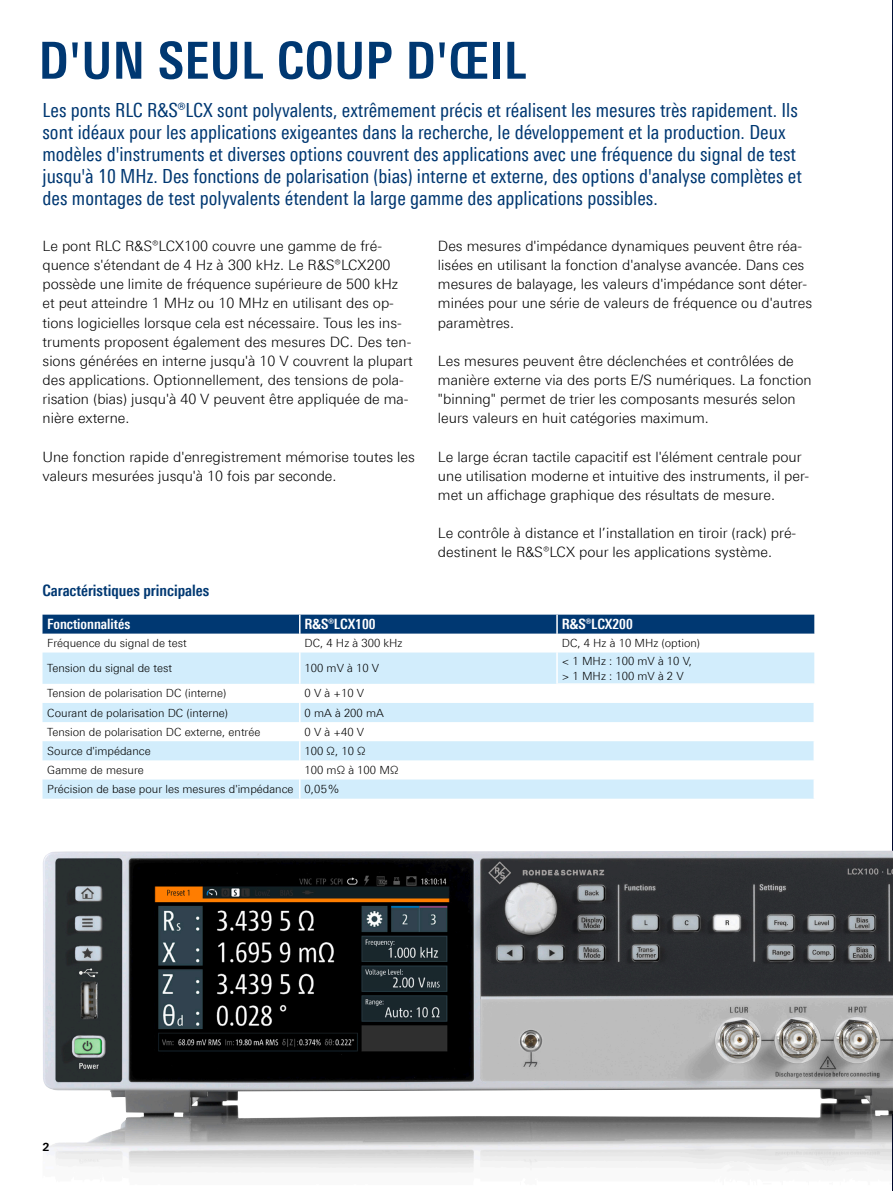
<style>
.page{position:relative;width:893px;height:1191px;background:#fff}
.page>*{position:absolute;margin:0;border:0;box-sizing:border-box;transform-origin:0 0}
.t1{font:700 51px "Linotype Univers 620 Cn";letter-spacing:.01em;color:#003872}
.t2{font:19.5px/22px "Linotype Univers 420 Cn";color:#003872}
.Grafik_Tabelle_Übers{font:700 15.75px "Linotype Univers 620 Cn";color:#003872}
.Haupttext{font:300 14.25px/19.2px "Linotype Univers 330";color:#000}
.Tabellenueberschrift{font:700 14.25px "Linotype Univers 620 Cn";color:#fff}
.Tabelletext{font:300 11.25px "Linotype Univers 330";color:#000}
.t3{font:700 11.25px "Linotype Univers 630";color:#000}
</style>
<div class="page">
<hr style="left:892px;top:0;width:1px;height:1191px;background:#00082d">
<img style="left:44px;top:1115px;width:849px;height:57px">
<img style="left:43px;top:850px;width:850px;height:265px">
<svg style="left:43px;top:652px;width:771px;height:146px;fill:#d2edfc"></svg>
<svg style="left:43px;top:614px;width:771px;height:20px;background:#0d4279"></svg>
<hr style="left:299px;top:652px;width:2px;height:32px;background:#fff">
<hr style="left:556px;top:652px;width:2px;height:31px;background:#fff">
<svg style="left:299px;top:684px;width:2px;height:114px"></svg>
<hr style="left:556px;top:683px;width:259px;height:1px;background:#fcfcfc">
<hr style="left:299px;top:614px;width:2px;height:20px;background:#fff">
<hr style="left:556px;top:614px;width:2px;height:20px;background:#fff">
<h1 class="t1" style="left:39px;top:30px;width:489px">D'UN SEUL COUP D'ŒIL</h1>
<p class="t2" style="left:43px;top:99px;width:761px">Les ponts RLC R&amp;S®LCX sont polyvalents, extrêmement précis et réalisent les mesures très rapidement. Ils sont idéaux pour les applications exigeantes dans la recherche, le développement et la production. Deux modèles d'instruments et diverses options couvrent des applications avec une fréquence du signal de test jusqu'à 10 MHz. Des fonctions de polarisation (bias) interne et externe, des options d'analyse complètes et des montages de test polyvalents étendent la large gamme des applications possibles.</p>
<p class="Haupttext" style="left:43px;top:236px;width:372px">Le pont RLC R&amp;S®LCX100 couvre une gamme de fré&shy;quence s'étendant de 4 Hz à 300 kHz. Le R&amp;S®LCX200 possède une limite de fréquence supérieure de 500 kHz et peut atteindre 1 MHz ou 10 MHz en utilisant des op&shy;tions logicielles lorsque cela est nécessaire. Tous les ins&shy;truments proposent également des mesures DC. Des ten&shy;sions générées en interne jusqu'à 10 V couvrent la plupart des applications. Optionnellement, des tensions de pola&shy;risation (bias) jusqu'à 40 V peuvent être appliquée de ma&shy;nière externe.</p>
<p class="Haupttext" style="left:43px;top:447px;width:374px">Une fonction rapide d'enregistrement mémorise toutes les valeurs mesurées jusqu'à 10 fois par seconde.</p>
<p class="Haupttext" style="left:438px;top:236px;width:376px">Des mesures d'impédance dynamiques peuvent être réa&shy;lisées en utilisant la fonction d'analyse avancée. Dans ces mesures de balayage, les valeurs d'impédance sont déter&shy;minées pour une série de valeurs de fréquence ou d'autres paramètres.</p>
<p class="Haupttext" style="left:438px;top:351px;width:375px">Les mesures peuvent être déclenchées et contrôlées de manière externe via des ports E/S numériques. La fonction "binning" permet de trier les composants mesurés selon leurs valeurs en huit catégories maximum.</p>
<p class="Haupttext" style="left:438px;top:447px;width:373px">Le large écran tactile capacitif est l'élément centrale pour une utilisation moderne et intuitive des instruments, il per&shy;met un affichage graphique des résultats de mesure.</p>
<p class="Haupttext" style="left:438px;top:523px;width:360px">Le contrôle à distance et l’installation en tiroir (rack) pré&shy;destinent le R&amp;S®LCX pour les applications système.</p>
<p class="Grafik_Tabelle_Übers" style="left:43px;top:580px;width:168px">Caractéristiques principales</p>
<p class="Tabellenueberschrift" style="left:47px;top:616px;width:84px">Fonctionnalités</p>
<p class="Tabellenueberschrift" style="left:305px;top:616px;width:72px">R&amp;S®LCX100</p>
<p class="Tabellenueberschrift" style="left:562px;top:616px;width:72px">R&amp;S®LCX200</p>
<p class="Tabelletext" style="left:47px;top:636px;width:141px">Fréquence du signal de test</p>
<p class="Tabelletext" style="left:305px;top:636px;width:99px">DC, 4 Hz à 300 kHz</p>
<p class="Tabelletext" style="left:562px;top:636px;width:140px">DC, 4 Hz à 10 MHz (option)</p>
<p class="Tabelletext" style="left:47px;top:661px;width:126px">Tension du signal de test</p>
<p class="Tabelletext" style="left:305px;top:661px;width:76px">100 mV à 10 V</p>
<p class="Tabelletext" style="left:562px;top:654px;width:132px">&lt; 1 MHz : 100 mV à 10 V,</p>
<p class="Tabelletext" style="left:562px;top:669px;width:123px">&gt; 1 MHz : 100 mV à 2 V</p>
<p class="Tabelletext" style="left:47px;top:687px;width:181px">Tension de polarisation DC (interne)</p>
<p class="Tabelletext" style="left:305px;top:687px;width:61px">0 V à +10 V</p>
<p class="Tabelletext" style="left:47px;top:706px;width:182px">Courant de polarisation DC (interne)</p>
<p class="Tabelletext" style="left:305px;top:706px;width:81px">0 mA à 200 mA</p>
<p class="Tabelletext" style="left:47px;top:725px;width:215px">Tension de polarisation DC externe, entrée</p>
<p class="Tabelletext" style="left:305px;top:725px;width:61px">0 V à +40 V</p>
<p class="Tabelletext" style="left:47px;top:744px;width:105px">Source d'impédance</p>
<p class="Tabelletext" style="left:305px;top:744px;width:63px">100 Ω, 10 Ω</p>
<p class="Tabelletext" style="left:47px;top:763px;width:98px">Gamme de mesure</p>
<p class="Tabelletext" style="left:305px;top:763px;width:95px">100 mΩ à 100 MΩ</p>
<p class="Tabelletext" style="left:47px;top:782px;width:248px">Précision de base pour les mesures d'impédance</p>
<p class="Tabelletext" style="left:305px;top:782px;width:36px">0,05%</p>
<p class="t3" style="left:43px;top:1139px;width:9px">2</p>
</div>
